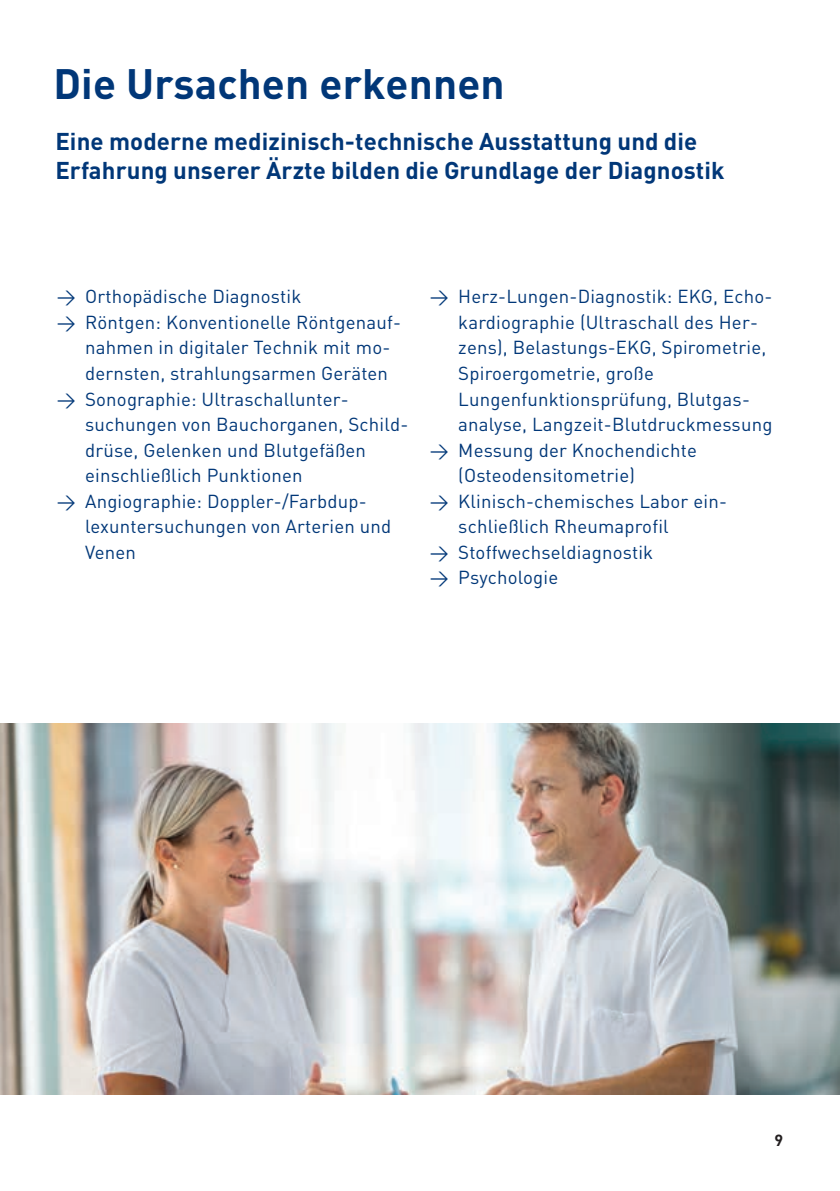
<style>
.page{position:relative;width:840px;height:1191px;background:#fff}
.page>*{position:absolute;margin:0;border:0;box-sizing:border-box;transform-origin:0 0}
._01_Headline{font:700 42px "DIN Pro DR Vp";letter-spacing:.005em;color:#013778}
._04_Vorspann_Headline{font:700 24px/28.6px "DIN Pro DR Vp";letter-spacing:.005em;color:#013778}
.t1{font:18.6px/25.6px "DIN Pro DR Vp";letter-spacing:.01em;color:#013778}
.t2{font:700 16px "DIN Pro DR Vp";color:#231f20}
</style>
<div class="page">
<img style="left:0;top:723px;width:839px;height:371px">
<p class="_01_Headline" style="left:53px;top:56px;width:452px">Die Ursachen erkennen</p>
<p class="_04_Vorspann_Headline" style="left:55px;top:126px;width:670px">Eine moderne medizinisch-technische Ausstattung und die<br>Erfahrung unserer Ärzte bilden die Grundlage der Diagnostik</p>
<p class="t1" style="left:57px;top:283px;width:246px">&gt; Orthopädische Diagnostik</p>
<p class="t1" style="left:85px;top:309px;width:317px;text-indent:-28px">&gt; Röntgen: Konventionelle Röntgenauf&shy;nahmen in digitaler Technik mit mo&shy;dernsten, strahlungsarmen Geräten</p>
<p class="t1" style="left:85px;top:385px;width:324px;text-indent:-28px">&gt; Sonographie: Ultraschallunter&shy;suchungen von Bauchorganen, Schild&shy;drüse, Gelenken und Blutgefäßen einschließlich Punktionen</p>
<p class="t1" style="left:85px;top:488px;width:307px;text-indent:-28px">&gt; Angiographie: Doppler-/Farbdup&shy;lexuntersuchungen von Arterien und<br>Venen</p>
<p class="t1" style="left:458px;top:283px;width:315px;text-indent:-28px">&gt; Herz-Lungen-Diagnostik: EKG, Echo&shy;kardiographie (Ultraschall des Her&shy;zens), Belastungs-EKG, Spirometrie, Spiroergometrie, große Lungenfunktionsprüfung, Blutgas&shy;analyse, Langzeit-Blutdruckmessung</p>
<p class="t1" style="left:458px;top:436px;width:240px;text-indent:-28px">&gt; Messung der Knochendichte (Osteodensitometrie)</p>
<p class="t1" style="left:458px;top:488px;width:270px;text-indent:-28px">&gt; Klinisch-chemisches Labor ein&shy;schließlich Rheumaprofil</p>
<p class="t1" style="left:429px;top:539px;width:225px">&gt; Stoffwechseldiagnostik</p>
<p class="t1" style="left:429px;top:564px;width:130px">&gt; Psychologie</p>
<p class="t2" style="left:774px;top:1129px;width:10px">9</p>
</div>
